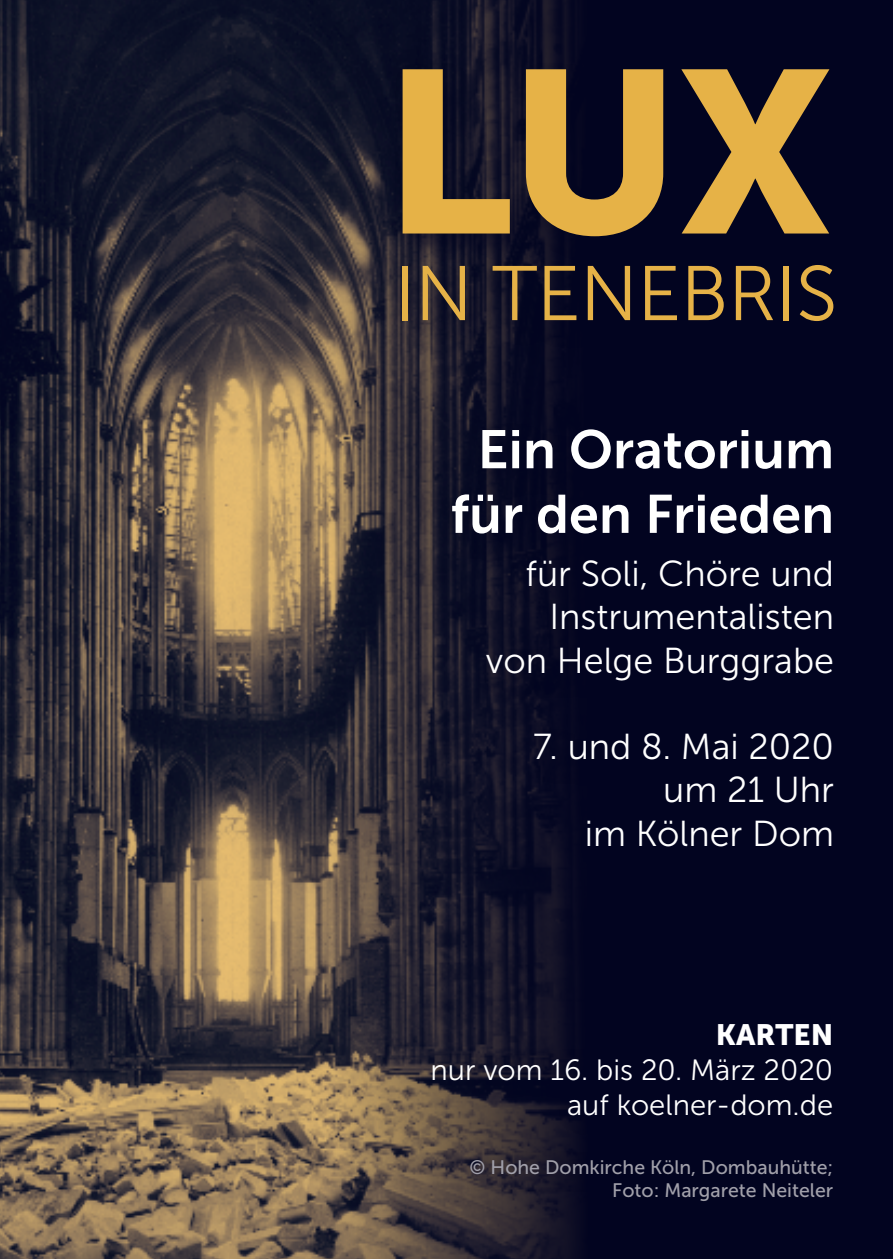
<style>
.page{position:relative;width:893px;height:1259px;background:#fff}
.page>*{position:absolute;margin:0;border:0;box-sizing:border-box;transform-origin:0 0}
.t1{font:229.5px "Museo Sans 900";color:#e6b247}
.t2{font:77.1px "Museo Sans 300";letter-spacing:-.01em;color:#e6b247}
.t3{font:53.7px/64.5px "Museo Sans 700";color:#fff;text-align:center}
.t4{font:36px/43.2px "Museo Sans 300";color:#fff;text-align:right}
.t5{font:29.4px/35.1px "Museo Sans 300";color:#fff;text-align:right}
.t6{font:29.4px "Museo Sans 900";color:#fff}
.t7{font:19.5px/23.4px "Museo Sans 500";color:#a1a0aa;text-align:right}
</style>
<div class="page">
<img style="left:0;top:0;width:310px;height:1259px">
<svg style="left:310px;top:0;width:287px;height:1259px"></svg>
<div style="left:597px;top:0;width:296px;height:1259px;background:#020420"></div>
<div style="left:395px;top:258px;width:465px;height:91px;background:#020420;opacity:.6"></div>
<div style="left:394px;top:61px;width:462px;height:203px;background:#020420"></div>
<div style="left:420px;top:1010px;width:432px;height:210px;background:#020420;opacity:.6"></div>
<div style="left:445px;top:421px;width:415px;height:453px;background:#020420"></div>
<h1 class="t1" style="left:383px;top:23px;width:451px">LUX</h1>
<h2 class="t2" style="left:394px;top:252px;width:444px">IN TENEBRIS</h2>
<h3 class="t3" style="left:450px;top:417px;width:385px">Ein Oratorium für den Frieden</h3>
<p class="t4" style="left:486px;top:552px;width:350px">für Soli, Chöre und<br>Instrumentalisten von Helge Burggrabe</p>
<p class="t4" style="left:533px;top:725px;width:303px">7. und 8. Mai 2020 um 21 Uhr<br>im Kölner Dom</p>
<p class="t6" style="left:716px;top:1018px;width:119px">KARTEN</p>
<p class="t5" style="left:430px;top:1052px;width:404px">nur vom 16. bis 20. März 2020 auf koelner-dom.de</p>
<p class="t7" style="left:470px;top:1155px;width:365px">© Hohe Domkirche Köln, Dombauhütte;<br>Foto: Margarete Neiteler</p>
</div>
